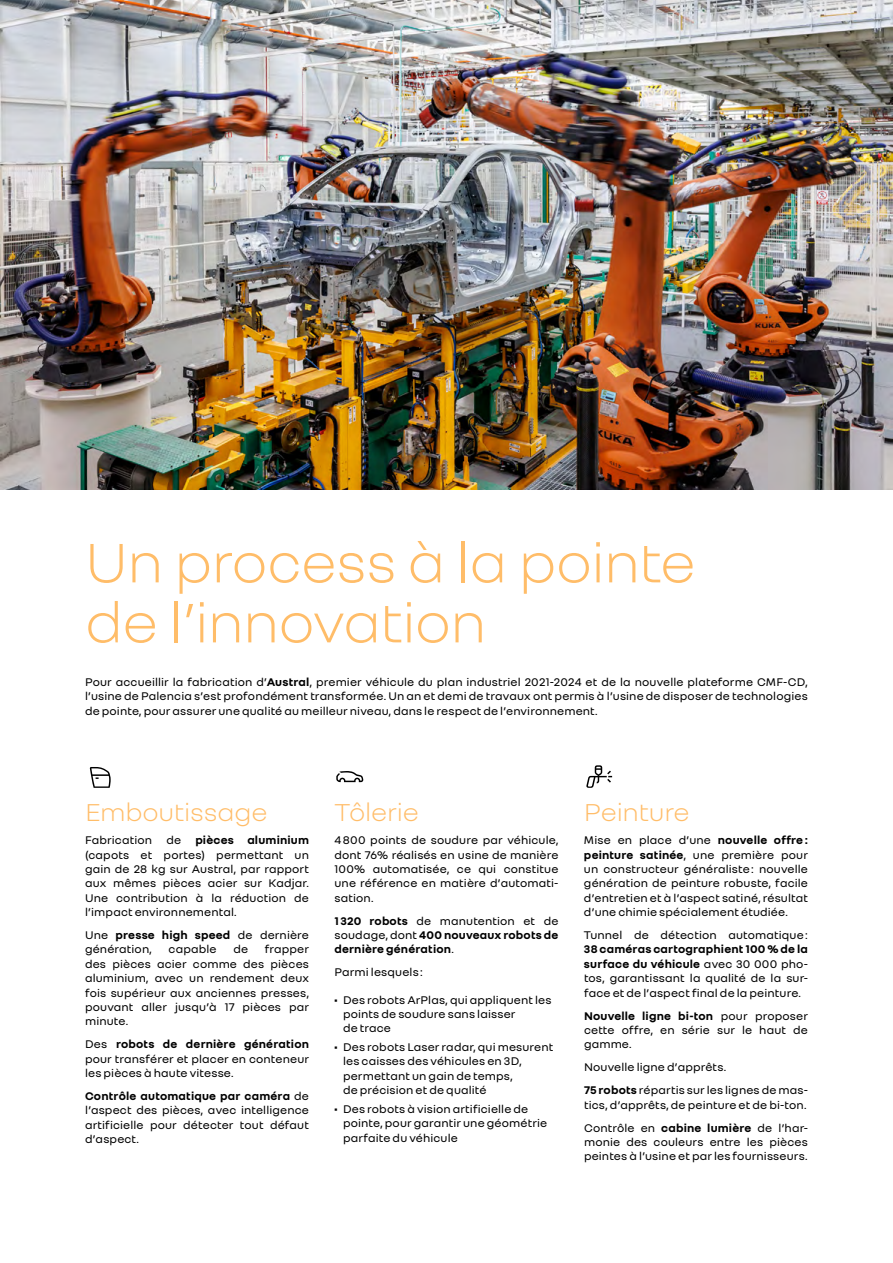
<style>
.page{position:relative;width:893px;height:1263px;background:#fff}
.page>*{position:absolute;margin:0;border:0;box-sizing:border-box;transform-origin:0 0}
.t1{font:300 60px/60px "Renault Group";letter-spacing:-.015em;color:#ffbd69}
.t2{font:300 27px "Renault Group";letter-spacing:-.01em;color:#ffbd69}
.t3{font:12px/14.4px "Renault Group";letter-spacing:.01em;color:#000;text-align:justify}
.t4{font:700 12px/14.4px "Renault Group";letter-spacing:.015em;color:#000;text-align:justify}
.s1{font-weight:700}
.s2{font-weight:400}
</style>
<div class="page">
<img style="left:0;top:0;width:893px;height:489px">
<svg style="left:90px;top:767px;width:21px;height:21px"></svg>
<svg style="left:336px;top:771px;width:27px;height:11px"></svg>
<svg style="left:586px;top:765px;width:26px;height:23px"></svg>
<h1 class="t1" style="left:85px;top:529px;width:612px">Un process à la pointe de l’innovation</h1>
<p class="t3" style="left:85px;top:674px;width:724px">Pour accueillir la fabrication d’<span class="s1">Austral</span>, premier véhicule du plan industriel 2021-2024 et de la nouvelle plateforme CMF-CD, l’usine de Palencia s’est profondément transformée. Un an et demi de travaux ont permis à l’usine de disposer de technologies de pointe, pour assurer une qualité au meilleur niveau, dans le respect de l’environnement.</p>
<h2 class="t2" style="left:85px;top:795px;width:184px">Emboutissage</h2>
<p class="t3" style="left:85px;top:832px;width:225px">Fabrication de <span class="s1">pièces aluminium </span>(capots et portes) permettant un gain de 28 kg sur Austral, par rapport aux mêmes pièces acier sur Kadjar.<br>Une contribution à la réduction de l’impact environnemental.</p>
<p class="t3" style="left:85px;top:927px;width:225px">Une <span class="s1">presse high speed</span> de dernière génération,</p>
<p class="t3" style="left:85px;top:941px;width:225px;text-indent:180px">frapper des pièces acier comme des pièces aluminium, avec un rendement deux fois supérieur aux anciennes presses, pouvant aller jusqu’à 17 pièces par minute.</p>
<p class="t3" style="left:85px;top:1036px;width:225px">Des <span class="s1">robots de dernière génération </span>pour transférer et placer en conteneur les pièces à haute vitesse.</p>
<p class="t3" style="left:85px;top:1088px;width:225px"><span class="s1">Contrôle automatique par caméra</span> de l’aspect des pièces, avec intelligence artificielle pour détecter tout défaut d’aspect.</p>
<p class="t3" style="left:169px;top:941px;width:50px">capable</p>
<p class="t3" style="left:233px;top:941px;width:16px">de</p>
<h2 class="t2" style="left:334px;top:795px;width:86px">Tôlerie</h2>
<p class="t3" style="left:334px;top:832px;width:225px">4800 points de soudure par véhicule, dont 76% réalisés en usine de manière 100% automatisée, ce qui constitue une référence en matière d’automati&shy;sation.</p>
<p class="t4" style="left:334px;top:913px;width:225px">1320 robots <span class="s2">de manutention et de soudage, dont</span> 400 nouveaux robots de dernière génération<span class="s2">.</span></p>
<p class="t3" style="left:334px;top:964px;width:90px">Parmi lesquels:</p>
<p class="t3" style="left:343px;top:992px;width:210px;text-align:left;text-indent:-9px"><span class="s1">•</span> Des robots ArPlas, qui appliquent les points de soudure sans laisser<br>de trace</p>
<p class="t3" style="left:343px;top:1039px;width:212px;text-align:left;text-indent:-9px"><span class="s1">•</span> Des robots Laser radar, qui mesurent les caisses des véhicules en 3D, permettant un gain de temps,<br>de précision et de qualité</p>
<p class="t3" style="left:343px;top:1101px;width:206px;text-align:left;text-indent:-9px"><span class="s1">•</span> Des robots à vision artificielle de pointe, pour garantir une géométrie parfaite du véhicule</p>
<h2 class="t2" style="left:584px;top:795px;width:107px">Peinture</h2>
<p class="t3" style="left:584px;top:832px;width:225px">Mise en place d’une <span class="s1">nouvelle offre: peinture satinée</span>, une première pour un constructeur généraliste: nouvelle génération de peinture robuste, facile d’entretien et à l’aspect satiné, résultat d’une chimie spécialement étudiée.</p>
<p class="t3" style="left:584px;top:927px;width:225px">Tunnel de détection automatique:</p>
<p class="t3" style="left:584px;top:941px;width:225px"><span class="s1">38 caméras cartographient 100 % de la surface du véhicule</span> avec 30 000 pho&shy;tos, garantissant la qualité de la sur&shy;face et de l’aspect final de la peinture.</p>
<p class="t3" style="left:584px;top:1008px;width:225px"><span class="s1">Nouvelle ligne bi-ton</span> pour proposer cette offre, en série sur le haut de gamme.</p>
<p class="t3" style="left:584px;top:1055px;width:225px;line-height:23px">Nouvelle ligne d’apprêts.<br><span class="s1">75 robots</span> répartis sur les lignes de mas-</p>
<p class="t3" style="left:584px;top:1092px;width:225px;line-height:23px">tics, d’apprêts, de peinture et de bi-ton.<br>Contrôle en <span class="s1">cabine lumière</span> de l’har-</p>
<p class="t3" style="left:584px;top:1134px;width:225px">monie des couleurs entre les pièces peintes à l’usine et par les fournisseurs.</p>
</div>
